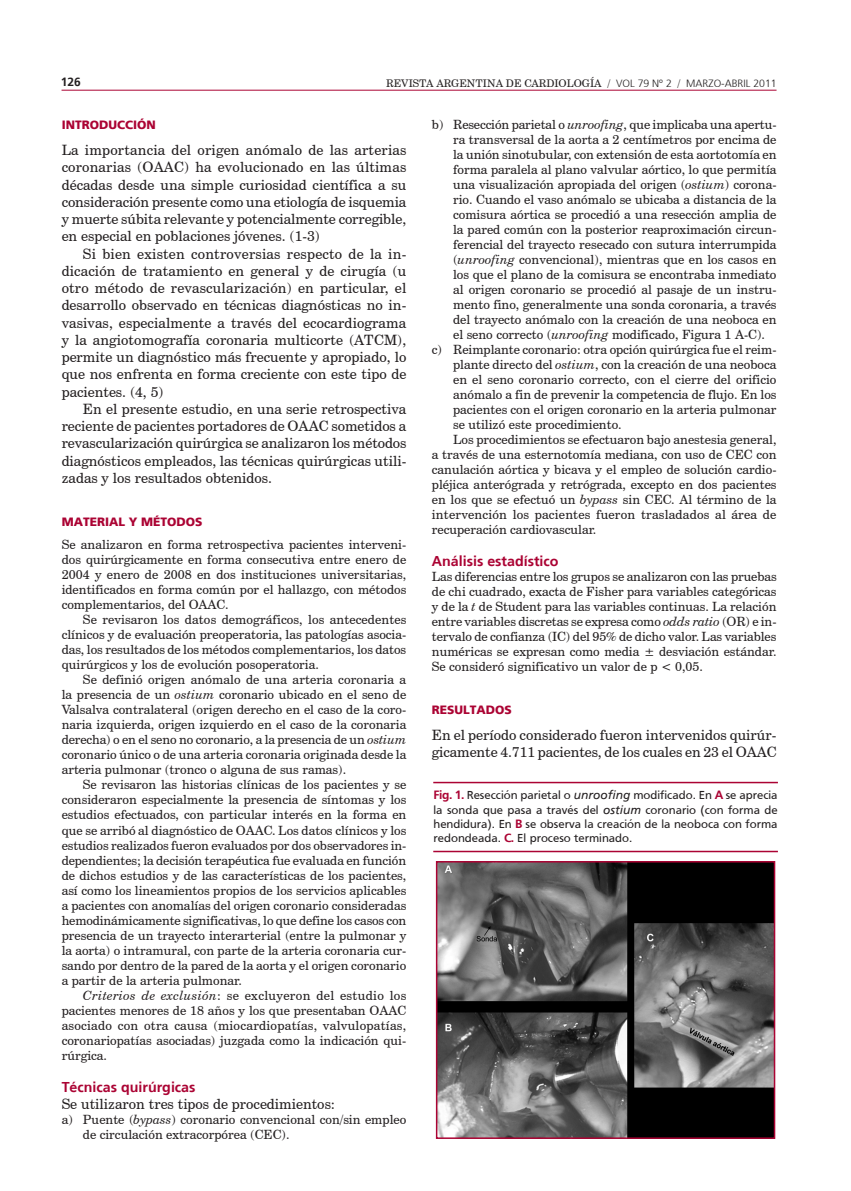
<style>
.page{position:relative;width:851px;height:1191px;background:#fff}
.page>*{position:absolute;margin:0;border:0;box-sizing:border-box;transform-origin:0 0}
.texto{font:14.25px/17.2px "Century Schoolbook BT";color:#231f20;text-align:justify}
.texto1{font:14.25px/17.2px "Century Schoolbook BT";color:#231f20;text-align:justify}
.subtit1n{font:700 14.25px "Frutiger";color:#ab0333}
.texto2{font:12.75px/15px "Century Schoolbook BT";color:#231f20;text-align:justify}
.punteo_2{font:12.75px/15px "Century Schoolbook BT";color:#231f20;text-align:justify}
.tabla_tit{font:12px/14.4px "Frutiger";color:#231f20;text-align:justify}
.subtit{font:900 12px "Frutiger";color:#ab0333}
.t1{font:700 12px "Frutiger";color:#231f20}
.texto-2{font:10.5px "Century Schoolbook BT";color:#231f20}
.s1{font-family:"Frutiger";font-weight:300}
.s2{font-style:italic}
.s3{font-weight:700;color:#ab0333}
</style>
<div class="page">
<hr style="left:62px;top:90px;width:714px;height:1px;background:#ab0333">
<img style="left:439px;top:864px;width:333px;height:272px">
<div style="left:436px;top:861px;width:339px;height:278px;border:2px solid #ab0333"></div>
<hr style="left:433px;top:782px;width:344px;height:1px;background:#ab0333">
<hr style="left:433px;top:850px;width:344px;height:2px;background:#ab0333">
<p class="t1" style="left:61px;top:75px;width:22px">126</p>
<p class="texto-2" style="left:386px;top:77px;width:392px">REVISTA ARGENTINA DE CARDIOLOGÍA / <span class="s1">VOL 79 Nº 2</span> / <span class="s1">MARZO-ABRIL 2011</span></p>
<p class="subtit" style="left:62px;top:118px;width:96px">INTRODUCCIÓN</p>
<p class="texto1" style="left:62px;top:141px;width:346px">La importancia del origen anómalo de las arterias coronarias (OAAC) ha evolucionado en las últimas décadas desde una simple curiosidad científica a su consideración presente como una etiología de isquemia y muerte súbita relevante y potencialmente corregible, en especial en poblaciones jóvenes. (1-3)</p>
<p class="texto" style="left:62px;top:245px;width:346px;text-indent:21px">Si bien existen controversias respecto de la in&shy;dicación de tratamiento en general y de cirugía (u otro método de revascularización) en particular, el desarrollo observado en técnicas diagnósticas no in&shy;vasivas, especialmente a través del ecocardiograma y la angiotomografía coronaria multicorte (ATCM), permite un diagnóstico más frecuente y apropiado, lo que nos enfrenta en forma creciente con este tipo de pacientes. (4, 5)</p>
<p class="texto" style="left:62px;top:400px;width:346px;text-indent:21px">En el presente estudio, en una serie retrospectiva reciente de pacientes portadores de OAAC sometidos a revascularización quirúrgica se analizaron los métodos diagnósticos empleados, las técnicas quirúrgicas utili&shy;zadas y los resultados obtenidos.</p>
<p class="subtit" style="left:62px;top:514px;width:142px">MATERIAL Y MÉTODOS</p>
<p class="texto2" style="left:62px;top:537px;width:346px">Se analizaron en forma retrospectiva pacientes interveni&shy;dos quirúrgicamente en forma consecutiva entre enero de 2004 y enero de 2008 en dos instituciones universitarias, identificados en forma común por el hallazgo, con métodos complementarios, del OAAC.</p>
<p class="texto2" style="left:62px;top:612px;width:346px;text-indent:21px">Se revisaron los datos demográficos, los antecedentes clínicos y de evaluación preoperatoria, las patologías asocia&shy;das, los resultados de los métodos complementarios, los datos quirúrgicos y los de evolución posoperatoria.</p>
<p class="texto2" style="left:62px;top:672px;width:346px;text-indent:21px">Se definió origen anómalo de una arteria coronaria a la presencia de un <span class="s2">ostium</span> coronario ubicado en el seno de Valsalva contralateral (origen derecho en el caso de la coro&shy;naria izquierda, origen izquierdo en el caso de la coronaria derecha) o en el seno no coronario, a la presencia de un <span class="s2">ostium </span>coronario único o de una arteria coronaria originada desde la arteria pulmonar (tronco o alguna de sus ramas).</p>
<p class="texto2" style="left:62px;top:777px;width:346px;text-indent:21px">Se revisaron las historias clínicas de los pacientes y se consideraron especialmente la presencia de síntomas y los estudios efectuados, con particular interés en la forma en que se arribó al diagnóstico de OAAC. Los datos clínicos y los estudios realizados fueron evaluados por dos observadores in&shy;dependientes; la decisión terapéutica fue evaluada en función de dichos estudios y de las características de los pacientes, así como los lineamientos propios de los servicios aplicables a pacientes con anomalías del origen coronario consideradas hemodinámicamente significativas, lo que define los casos con presencia de un trayecto interarterial (entre la pulmonar y la aorta) o intramural, con parte de la arteria coronaria cur&shy;sando por dentro de la pared de la aorta y el origen coronario a partir de la arteria pulmonar.</p>
<p class="texto2" style="left:62px;top:987px;width:346px;text-indent:21px"><span class="s2">Criterios de exclusión</span>: se excluyeron del estudio los pacientes menores de 18 años y los que presentaban OAAC asociado con otra causa (miocardiopatías, valvulopatías, coronariopatías asociadas) juzgada como la indicación qui&shy;rúrgica.</p>
<p class="subtit1n" style="left:62px;top:1078px;width:135px">Técnicas quirúrgicas</p>
<p class="texto1" style="left:62px;top:1095px;width:275px">Se utilizaron tres tipos de procedimientos:</p>
<p class="punteo_2" style="left:83px;top:1112px;width:325px;text-indent:-21px">a) Puente (<span class="s2">bypass</span>) coronario convencional con/sin empleo de circulación extracorpórea (CEC).</p>
<p class="punteo_2" style="left:453px;top:117px;width:325px;text-indent:-21px">b) Resección parietal o <span class="s2">unroofing</span>, que implicaba una apertu&shy;ra transversal de la aorta a 2 centímetros por encima de la unión sinotubular, con extensión de esta aortotomía en forma paralela al plano valvular aórtico, lo que permitía una visualización apropiada del origen (<span class="s2">ostium</span>) corona&shy;rio. Cuando el vaso anómalo se ubicaba a distancia de la comisura aórtica se procedió a una resección amplia de la pared común con la posterior reaproximación circun&shy;ferencial del trayecto resecado con sutura interrumpida (<span class="s2">unroofing</span> convencional), mientras que en los casos en los que el plano de la comisura se encontraba inmediato al origen coronario se procedió al pasaje de un instru&shy;mento fino, generalmente una sonda coronaria, a través del trayecto anómalo con la creación de una neoboca en el seno correcto (<span class="s2">unroofing</span> modificado, Figura 1 A-C).</p>
<p class="punteo_2" style="left:453px;top:342px;width:325px;text-indent:-21px">c) Reimplante coronario: otra opción quirúrgica fue el reim&shy;plante directo del <span class="s2">ostium</span>, con la creación de una neoboca en el seno coronario correcto, con el cierre del orificio anómalo a fin de prevenir la competencia de flujo. En los pacientes con el origen coronario en la arteria pulmonar se utilizó este procedimiento.</p>
<p class="texto2" style="left:432px;top:432px;width:346px;text-indent:21px">Los procedimientos se efectuaron bajo anestesia general, a través de una esternotomía mediana, con uso de CEC con canulación aórtica y bicava y el empleo de solución cardio&shy;pléjica anterógrada y retrógrada, excepto en dos pacientes en los que se efectuó un <span class="s2">bypass</span> sin CEC. Al término de la intervención los pacientes fueron trasladados al área de recuperación cardiovascular.</p>
<p class="subtit1n" style="left:432px;top:553px;width:128px">Análisis estadístico</p>
<p class="texto2" style="left:432px;top:569px;width:346px">Las diferencias entre los grupos se analizaron con las pruebas de chi cuadrado, exacta de Fisher para variables categóricas y de la <span class="s2">t</span> de Student para las variables continuas. La relación entre variables discretas se expresa como <span class="s2">odds ratio</span> (OR) e in&shy;tervalo de confianza (IC) del 95% de dicho valor. Las variables numéricas se expresan como media ± desviación estándar.<br>Se consideró significativo un valor de p &lt; 0,05.</p>
<p class="subtit" style="left:432px;top:702px;width:82px">RESULTADOS</p>
<p class="texto1" style="left:432px;top:726px;width:346px">En el período considerado fueron intervenidos quirúr&shy;gicamente 4.711 pacientes, de los cuales en 23 el OAAC</p>
<p class="tabla_tit" style="left:433px;top:788px;width:345px"><span class="s3">Fig. 1.</span> Resección parietal o <span class="s2">unroofing</span> modificado. En <span class="s3">A</span> se aprecia la sonda que pasa a través del <span class="s2">ostium</span> coronario (con forma de hendidura). En <span class="s3">B</span> se observa la creación de la neoboca con forma redondeada. <span class="s3">C.</span> El proceso terminado.</p>
</div>
